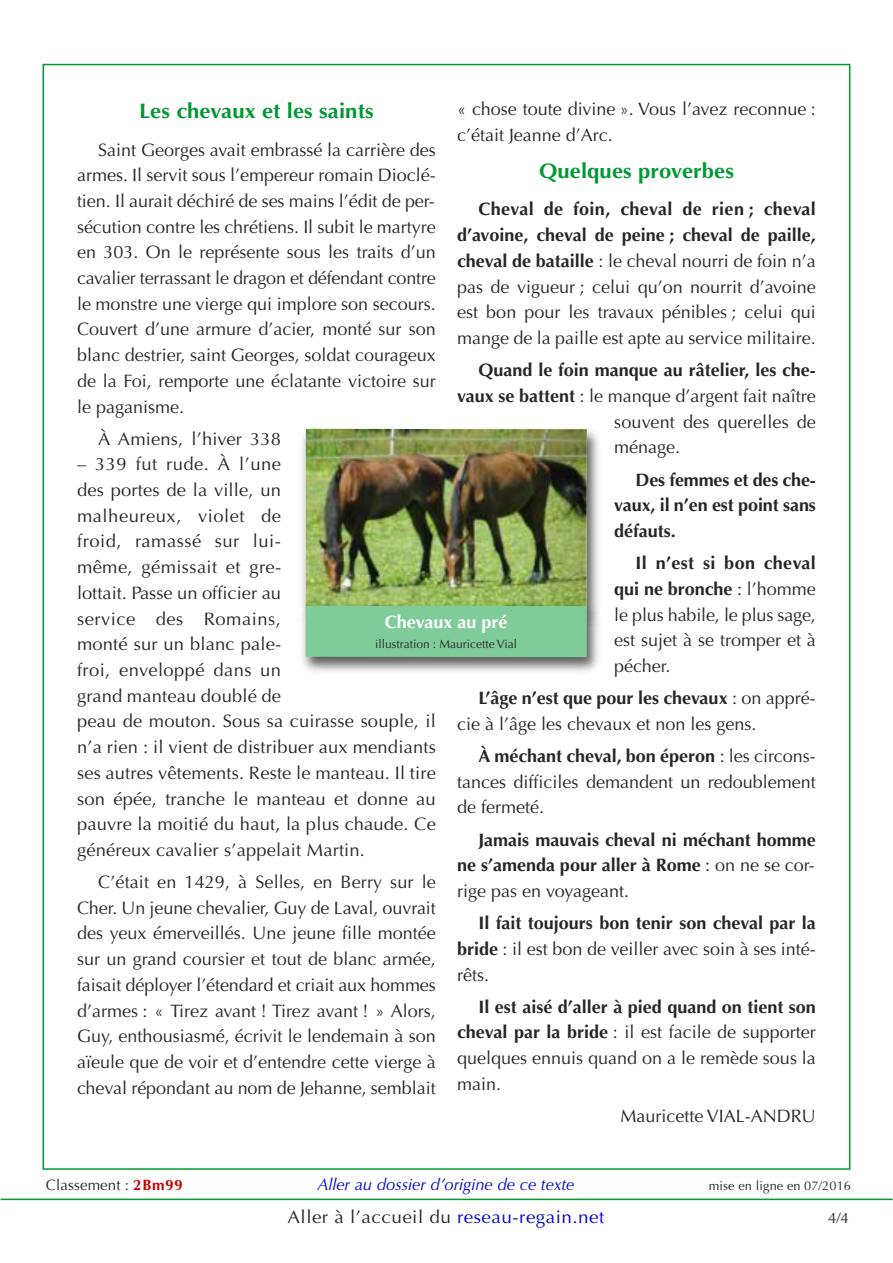
<style>
.page{position:relative;width:893px;height:1263px;background:#fff}
.page>*{position:absolute;margin:0;border:0;box-sizing:border-box;transform-origin:0 0}
.t1{font:700 21px "Optima";letter-spacing:.005em;color:#093;scale:1.05 1}
.t2{font:18px/25.7px "Optima";color:#272526;text-align:justify}
.t3{font:700 18px/25.8px "Optima";color:#272526;text-align:justify}
.t4{font:18px "Optima";letter-spacing:.025em;color:#272526;scale:1.05 1}
.t5{font:700 18px "Optima";color:#fff}
.t6{font:italic 16.5px "Optima";color:#00c}
.t7{font:15px "Optima";letter-spacing:.01em;color:#272526}
.t8{font:12.75px "Optima";letter-spacing:.01em;color:#272526}
.t9{font:12px "Optima";color:#272526}
.s1{font-weight:700}
.s2{font-weight:400}
.s3{font-weight:700;color:#c00}
.s4{color:#00c}
</style>
<div class="page">
<hr style="left:1px;top:1198px;width:891px;height:2px;background:#093">
<img style="left:302px;top:428px;width:297px;height:171px">
<img style="left:306px;top:429px;width:281px;height:170px">
<img style="left:302px;top:599px;width:297px;height:73px">
<div style="left:306px;top:606px;width:281px;height:51px;background:#80cc99"></div>
<p class="t2" style="left:457px;top:96px;width:360px">« chose toute divine ». Vous l’avez reconnue : c’était Jeanne d’Arc.</p>
<p class="t1" style="left:539px;top:158px;width:187px">Quelques proverbes</p>
<p class="t2" style="left:457px;top:197px;width:360px;text-indent:21px"><span class="s1">Cheval de foin, cheval de rien ; cheval d’avoine, cheval de peine ; cheval de paille, cheval de bataille</span> : le cheval nourri de foin n’a pas de vigueur ; celui qu’on nourrit d’avoine est bon pour les travaux pénibles ; celui qui mange de la paille est apte au service militaire.</p>
<p class="t3" style="left:478px;top:357px;width:339px">Quand le foin manque au râtelier, les che-</p>
<p class="t2" style="left:457px;top:383px;width:360px"><span class="s1">vaux se battent</span> : le manque d’argent fait naître</p>
<p class="t2" style="left:614px;top:409px;width:203px">souvent des querelles de</p>
<p class="t2" style="left:614px;top:435px;width:68px">ménage.</p>
<p class="t3" style="left:614px;top:467px;width:203px;text-indent:21px">Des femmes et des che&shy;vaux, il n’en est point sans défauts.</p>
<p class="t2" style="left:614px;top:550px;width:203px;text-indent:21px"><span class="s1">Il n’est si bon cheval qui ne bronche</span> : l’homme le plus habile, le plus sage, est sujet à se tromper et à pécher.</p>
<p class="t2" style="left:457px;top:685px;width:360px;text-indent:21px"><span class="s1">L’âge n’est que pour les chevaux</span> : on appré&shy;cie à l’âge les chevaux et non les gens.</p>
<p class="t2" style="left:457px;top:743px;width:360px;text-indent:21px"><span class="s1">À méchant cheval, bon éperon</span> : les circons&shy;tances difficiles demandent un redoublement de fermeté.</p>
<p class="t3" style="left:457px;top:827px;width:360px;text-indent:21px">Jamais mauvais cheval ni méchant homme ne s’amenda pour aller à Rome <span class="s2">: on ne se cor&shy;rige pas en voyageant.</span></p>
<p class="t3" style="left:457px;top:910px;width:360px;text-indent:21px">Il fait toujours bon tenir son cheval par la bride <span class="s2">: il est bon de veiller avec soin à ses inté&shy;rêts.</span></p>
<p class="t2" style="left:457px;top:994px;width:360px;text-indent:21px"><span class="s1">Il est aisé d’aller à pied quand on tient son cheval par la bride</span> : il est facile de supporter quelques ennuis quand on a le remède sous la main.</p>
<p class="t2" style="left:621px;top:1103px;width:197px">Mauricette VIAL-ANDRU</p>
<p class="t1" style="left:139px;top:98px;width:225px">Les chevaux et les saints</p>
<p class="t2" style="left:77px;top:137px;width:360px;text-indent:21px">Saint Georges avait embrassé la carrière des armes. Il servit sous l’empereur romain Dioclé&shy;tien. Il aurait déchiré de ses mains l’édit de per&shy;sécution contre les chrétiens. Il subit le martyre en 303. On le représente sous les traits d’un cavalier terrassant le dragon et défendant contre le monstre une vierge qui implore son secours.<br>Couvert d’une armure d’acier, monté sur son blanc destrier, saint Georges, soldat courageux de la Foi, remporte une éclatante victoire sur le paganisme.</p>
<p class="t2" style="left:98px;top:426px;width:184px">À Amiens, l’hiver 338</p>
<p class="t2" style="left:77px;top:452px;width:360px;text-align:left">– 339 fut rude. À l’une<br>des portes de la ville, un<br>malheureux, violet de<br>froid, ramassé sur lui-<br>même, gémissait et gre-<br>lottait. Passe un officier au<br>service des Romains,<br>monté sur un blanc pale-<br>froi, enveloppé dans un<br>grand manteau doublé de<br>peau de mouton. Sous sa cuirasse souple, il n’a rien : il vient de distribuer aux mendiants ses autres vêtements. Reste le manteau. Il tire son épée, tranche le manteau et donne au pauvre la moitié du haut, la plus chaude. Ce généreux cavalier s’appelait Martin.</p>
<p class="t2" style="left:77px;top:869px;width:360px;text-indent:21px">C’était en 1429, à Selles, en Berry sur le Cher. Un jeune chevalier, Guy de Laval, ouvrait des yeux émerveillés. Une jeune fille montée sur un grand coursier et tout de blanc armée, faisait déployer l’étendard et criait aux hommes d’armes : « Tirez avant ! Tirez avant ! » Alors, Guy, enthousiasmé, écrivit le lendemain à son aïeule que de voir et d’entendre cette vierge à cheval répondant au nom de Jehanne, semblait</p>
<p class="t5" style="left:385px;top:611px;width:124px">Chevaux au pré</p>
<p class="t9" style="left:375px;top:637px;width:144px">illustration : Mauricette Vial</p>
<p class="t7" style="left:46px;top:1176px;width:139px">Classement : <span class="s3">2Bm99</span></p>
<p class="t6" style="left:317px;top:1175px;width:259px">Aller au dossier d’origine de ce texte</p>
<p class="t8" style="left:709px;top:1178px;width:144px">mise en ligne en 07/2016</p>
<p class="t4" style="left:288px;top:1207px;width:303px">Aller à l’accueil du <span class="s4">reseau-regain.net</span></p>
<p class="t7" style="left:828px;top:1210px;width:22px">4/4</p>
</div>
